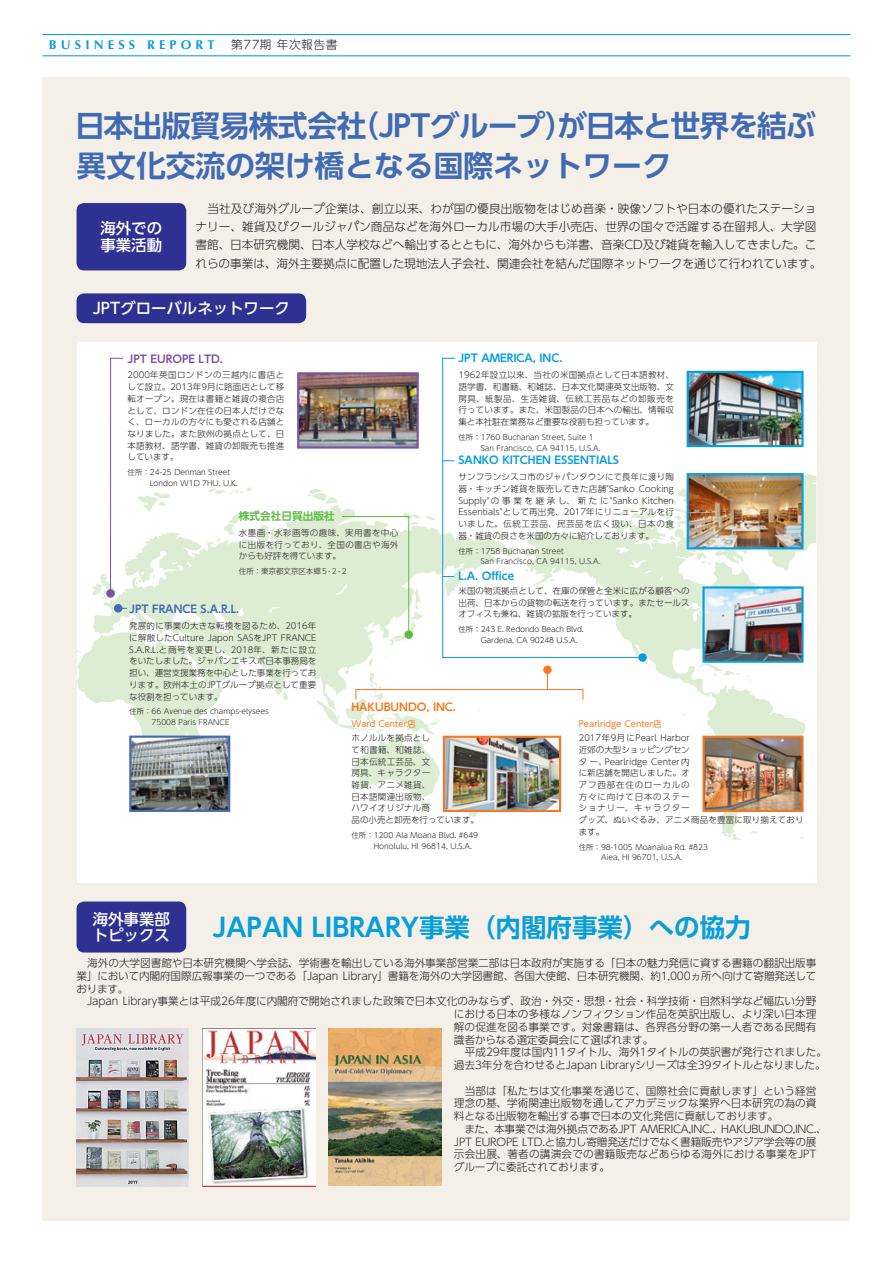
<style>
.page{position:relative;width:893px;height:1263px;background:#fff}
.page>*{position:absolute;margin:0;border:0;box-sizing:border-box;transform-origin:0 0}
.t1{font:700 29.7px/40.3px "UD Shin Go Pro De";letter-spacing:-.015em;color:#406ab4}
.t2{font:700 25.5px "UD Shin Go Pro De";color:#069edb}
.t3{font:500 15.45px/16.5px "UD Shin Go Pro";color:#fff}
.t4{font:700 12.75px "Optima LT Std";letter-spacing:.325em;color:#069edb}
.t5{font:300 11.7px/18px "UD Shin Go Pro";letter-spacing:-.005em;color:#231f20}
.t6{font:300 10.65px/12.8px "UD Shin Go Pro";letter-spacing:-.005em;color:#231f20}
.t7{font:700 10.65px "UD Shin Go Pro De";color:#069edb}
.t8{font:700 10.65px "UD Shin Go Pro De";color:#406ab4}
.t9{font:700 10.65px "UD Shin Go Pro De";color:#f47921}
.t10{font:700 10.65px "UD Shin Go Pro De";color:#7c51a1}
.t11{font:700 10.65px "UD Shin Go Pro De";color:#60bb46}
.t12{font:300 8.55px/11.7px "UD Shin Go Pro";letter-spacing:.015em;color:#231f20;text-align:justify}
.t13{font:300 8.55px/11.7px "UD Shin Go Pro";letter-spacing:.035em;color:#231f20}
.t14{font:8.55px "UD Shin Go Pro";color:#f47921}
.t15{font:300 7.5px/10.6px "UD Shin Go Pro";color:#231f20}
.s1{font-family:"UD Shin Go Pro";font-weight:300;font-size:11.7px;color:#231f20}
</style>
<div class="page">
<hr style="left:43px;top:34px;width:807px;height:1px;background:#069edb">
<hr style="left:43px;top:55px;width:807px;height:1px;background:#069edb">
<div style="left:43px;top:77px;width:807px;height:1143px;background:#f4f0e8"></div>
<div style="left:77px;top:901px;width:109px;height:51px;background:#2e3092;border-radius:8px"></div>
<div style="left:77px;top:203px;width:109px;height:67px;background:#2e3092;border-radius:8px"></div>
<div style="left:77px;top:293px;width:229px;height:30px;background:#2e3092;border-radius:8px"></div>
<div style="left:77px;top:342px;width:739px;height:540px;background:#fff"></div>
<svg style="left:137px;top:492px;width:33px;height:13px"></svg>
<svg style="left:308px;top:489px;width:29px;height:15px"></svg>
<svg style="left:208px;top:487px;width:44px;height:7px"></svg>
<svg style="left:468px;top:812px;width:10px;height:7px"></svg>
<svg style="left:522px;top:571px;width:284px;height:263px"></svg>
<svg style="left:723px;top:833px;width:18px;height:7px"></svg>
<svg style="left:751px;top:830px;width:6px;height:4px"></svg>
<svg style="left:748px;top:676px;width:4px;height:7px"></svg>
<svg style="left:699px;top:659px;width:41px;height:17px"></svg>
<svg style="left:359px;top:786px;width:84px;height:23px"></svg>
<svg style="left:643px;top:474px;width:173px;height:97px"></svg>
<svg style="left:77px;top:505px;width:439px;height:281px"></svg>
<img style="left:690px;top:476px;width:111px;height:70px">
<div style="left:687px;top:473px;width:117px;height:76px;border:2px solid #069edb"></div>
<img style="left:705px;top:589px;width:96px;height:71px">
<div style="left:702px;top:586px;width:102px;height:77px;border:2px solid #069edb"></div>
<img style="left:300px;top:375px;width:116px;height:71px">
<div style="left:297px;top:372px;width:122px;height:77px;border:2px solid #7c51a1"></div>
<img style="left:690px;top:374px;width:111px;height:70px">
<div style="left:687px;top:371px;width:117px;height:76px;border:2px solid #069edb"></div>
<img style="left:446px;top:739px;width:112px;height:70px">
<div style="left:443px;top:736px;width:118px;height:76px;border:2px solid #f47921"></div>
<img style="left:132px;top:738px;width:95px;height:71px">
<div style="left:129px;top:735px;width:101px;height:77px;border:2px solid #406ab4"></div>
<img style="left:705px;top:739px;width:96px;height:70px">
<div style="left:702px;top:736px;width:102px;height:76px;border:2px solid #f47921"></div>
<svg style="left:92px;top:357px;width:32px;height:242px"></svg>
<div style="left:106px;top:589px;width:9px;height:9px;background:#7c51a1;border-radius:50%"></div>
<div style="left:114px;top:604px;width:8px;height:8px;background:#406ab4;border-radius:50%"></div>
<div style="left:638px;top:653px;width:9px;height:9px;background:#069edb;border-radius:50%"></div>
<svg style="left:341px;top:512px;width:101px;height:134px"></svg>
<svg style="left:543px;top:666px;width:8px;height:23px"></svg>
<div style="left:355px;top:689px;width:228px;height:11px;border:1px solid #f47921"></div>
<div style="left:543px;top:665px;width:9px;height:9px;background:#f47921;border-radius:50%"></div>
<svg style="left:442px;top:357px;width:201px;height:301px"></svg>
<img style="left:328px;top:1028px;width:113px;height:157px">
<img style="left:202px;top:1028px;width:113px;height:158px">
<img style="left:77px;top:1028px;width:112px;height:158px">
<h3 class="t4" style="left:49px;top:38px;width:290px">BUSINESS REPORT<span class="s1">　第77期 年次報告書</span></h3>
<h1 class="t1" style="left:75px;top:104px;width:742px">日本出版貿易株式会社（JPTグループ）が日本と世界を結ぶ異文化交流の架け橋となる国際ネットワーク</h1>
<h3 class="t3" style="left:100px;top:220px;width:63px">海外での事業活動</h3>
<p class="t5" style="left:196px;top:199px;width:627px">　当社及び海外グループ企業は、創立以来、わが国の優良出版物をはじめ音楽・映像ソフトや日本の優れたステーショナリー、雑貨及びクールジャパン商品などを海外ローカル市場の大手小売店、世界の国々で活躍する在留邦人、大学図書館、日本研究機関、日本人学校などへ輸出するとともに、海外からも洋書、音楽CD及び雑貨を輸入してきました。これらの事業は、海外主要拠点に配置した現地法人子会社、関連会社を結んだ国際ネットワークを通じて行われています。</p>
<h3 class="t3" style="left:93px;top:300px;width:199px">JPTグローバルネットワーク</h3>
<p class="t7" style="left:458px;top:350px;width:105px">JPT AMERICA, INC.</p>
<p class="t12" style="left:458px;top:369px;width:217px">1962年設立以来、当社の米国拠点として日本語教材、語学書、和書籍、和雑誌、日本文化関連英文出版物、文房具、紙製品、生活雑貨、伝統工芸品などの卸販売を行っています。また、米国製品の日本への輸出、情報収集と本社駐在業務など重要な役割も担っています。</p>
<p class="t15" style="left:481px;top:431px;width:121px;text-indent:-22px">住所：1760 Buchanan Street, Suite 1<br>San Francisco, CA 94115, U.S.A.</p>
<p class="t10" style="left:128px;top:350px;width:97px">JPT EUROPE LTD.</p>
<p class="t12" style="left:128px;top:369px;width:158px">2000年英国ロンドンの三越内に書店として設立。2013年9月に路面店として移転オープン。現在は書籍と雑貨の複合店として、ロンドン在住の日本人だけでなく、ローカルの方々にも愛される店舗となりました。また欧州の拠点として、日本語教材、語学書、雑貨の卸販売も推進しています。</p>
<p class="t15" style="left:150px;top:467px;width:89px;text-indent:-22px">住所：24-25 Denman Street<br>London W1D 7HU, U.K.</p>
<p class="t7" style="left:458px;top:452px;width:162px">SANKO KITCHEN ESSENTIALS</p>
<p class="t12" style="left:458px;top:471px;width:217px">サンフランシスコ市のジャパンタウンにて長年に渡り陶器・キッチン雑貨を販売してきた店舗"Sanko Cooking Supply" の事業を継承し、新たに "Sanko Kitchen Essentials"として再出発、2017年にリニューアルを行いました。伝統工芸品、民芸品を広く扱い、日本の食器・雑貨の良さを米国の方々に紹介しております。</p>
<p class="t15" style="left:481px;top:545px;width:121px;text-indent:-22px">住所：1758 Buchanan Street<br>San Francisco, CA 94115, U.S.A.</p>
<p class="t11" style="left:239px;top:507px;width:97px">株式会社日貿出版社</p>
<p class="t12" style="left:239px;top:527px;width:161px">水墨画・水彩画等の趣味、実用書を中心に出版を行っており、全国の書店や海外からも好評を得ています。</p>
<p class="t15" style="left:239px;top:566px;width:110px">住所：東京都文京区本郷５-２-２</p>
<p class="t7" style="left:458px;top:567px;width:57px">L.A. Office</p>
<p class="t12" style="left:458px;top:584px;width:233px">米国の物流拠点として、在庫の保管と全米に広がる顧客への出荷、日本からの貨物の転送を行っています。またセールスオフィスも兼ね、雑貨の拡販を行っています。</p>
<p class="t15" style="left:481px;top:624px;width:105px;text-indent:-22px">住所：243 E. Redondo Beach Blvd.<br>Gardena, CA 90248 U.S.A.</p>
<p class="t8" style="left:129px;top:601px;width:112px">JPT FRANCE S.A.R.L.</p>
<p class="t12" style="left:129px;top:620px;width:189px">発展的に事業の大きな転換を図るため、2016年に解散したCulture Japon SASをJPT FRANCE S.A.R.L.と商号を変更し、2018年、新たに設立をいたしました。ジャパンエキスポ日本事務局を担い、運営支援業務を中心とした事業を行っております。欧州本土のJPTグループ拠点として重要な役割を担っています。</p>
<p class="t15" style="left:152px;top:706px;width:119px;text-indent:-22px">住所：66 Avenue des champs-elysees<br>75008 Paris FRANCE</p>
<p class="t9" style="left:351px;top:699px;width:106px">HAKUBUNDO, INC.</p>
<p class="t14" style="left:351px;top:717px;width:66px">Ward Center店</p>
<p class="t13" style="left:351px;top:732px;width:129px">ホノルルを拠点とし<br>て和書籍、和雑誌、<br>日本伝統工芸品、文<br>房具、キャラクター<br>雑貨、アニメ雑貨、<br>日本語関連出版物、<br>ハワイオリジナル商<br>品の小売と卸売を行っています。</p>
<p class="t15" style="left:374px;top:829px;width:106px;text-indent:-22px">住所：1200 Ala Moana Blvd. #649<br>Honolulu, HI 96814, U.S.A.</p>
<p class="t14" style="left:579px;top:717px;width:84px">Pearlridge Center店</p>
<p class="t12" style="left:579px;top:732px;width:226px;text-align:left">2017年9月にPearl Harbor<br>近郊の大型ショッピングセン<br>ター、Pearlridge Center 内<br>に新店舗を開店しました。オ<br>アフ西部在住のローカルの<br>方々に向けて日本のステー<br>ショナリー、キャラクター<br>グッズ、ぬいぐるみ、アニメ商品を豊富に取り揃えております。</p>
<p class="t15" style="left:579px;top:841px;width:131px;text-align:center">住所：98-1005 Moanalua Rd. #823<br>Aiea, HI 96701, U.S.A.</p>
<h3 class="t3" style="left:93px;top:910px;width:79px">海外事業部トピックス</h3>
<h2 class="t2" style="left:213px;top:906px;width:540px">JAPAN LIBRARY事業（内閣府事業）への協力</h2>
<p class="t6" style="left:77px;top:956px;width:741px">　海外の大学図書館や日本研究機関へ学会誌、学術書を輸出している海外事業部営業二部は日本政府が実施する「日本の魅力発信に資する書籍の翻訳出版事</p>
<p class="t6" style="left:76px;top:969px;width:741px">業」において内閣府国際広報事業の一つである「Japan Library」書籍を海外の大学図書館、各国大使館、日本研究機関、約1,000ヵ所へ向けて寄贈発送して</p>
<p class="t6" style="left:76px;top:982px;width:54px">おります。</p>
<p class="t6" style="left:77px;top:994px;width:741px">　Japan Library事業とは平成26年度に内閣府で開始されました政策で日本文化のみならず、政治・外交・思想・社会・科学技術・自然科学など幅広い分野</p>
<p class="t6" style="left:454px;top:1007px;width:364px">における日本の多様なノンフィクション作品を英訳出版し、より深い日本理</p>
<p class="t6" style="left:454px;top:1020px;width:364px">解の促進を図る事業です。対象書籍は、各界各分野の第一人者である民間有</p>
<p class="t6" style="left:454px;top:1033px;width:201px">識者からなる選定委員会にて選ばれます。</p>
<p class="t6" style="left:454px;top:1045px;width:374px">　平成29年度は国内11タイトル、海外1タイトルの英訳書が発行されました。</p>
<p class="t6" style="left:454px;top:1058px;width:373px">過去3年分を合わせるとJapan Libraryシリーズは全39タイトルとなりました。</p>
<p class="t6" style="left:454px;top:1084px;width:374px">　当部は「私たちは文化事業を通じて、国際社会に貢献します」という経営理念の基、学術関連出版物を通してアカデミックな業界へ日本研究の為の資料となる出版物を輸出する事で日本の文化発信に貢献しております。<br>　また、本事業では海外拠点であるJPT AMERICA,INC.、HAKUBUNDO,INC.、JPT EUROPE LTD.と協力し寄贈発送だけでなく書籍販売やアジア学会等の展示会出展、著者の講演会での書籍販売などあらゆる海外における事業をJPTグループに委託されております。</p>
</div>
